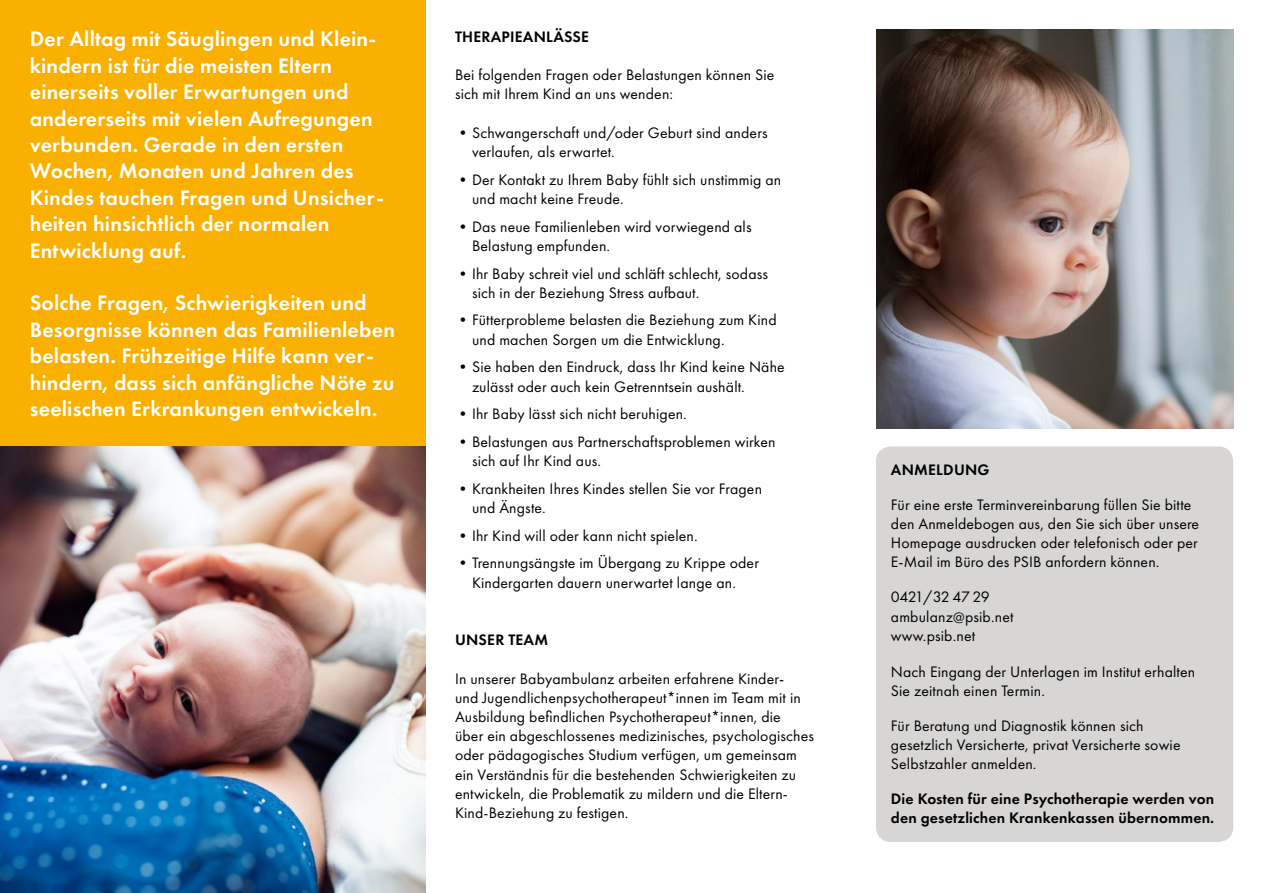
<style>
.page{position:relative;width:1263px;height:893px;background:#fff}
.page>*{position:absolute;margin:0;border:0;box-sizing:border-box;transform-origin:0 0}
.t1{font:600 21.75px/26.4px "Futura PT";letter-spacing:.01em;color:#fff}
.t2{font:15.75px/19.2px "Futura PT";letter-spacing:.01em;color:#000}
.t3{font:600 15.75px/19.2px "Futura PT";letter-spacing:.01em;color:#000}
</style>
<div class="page">
<div style="left:0;top:0;width:425px;height:446px;background:#f9b000"></div>
<img style="left:876px;top:30px;width:357px;height:399px">
<img style="left:0;top:446px;width:425px;height:447px">
<div style="left:876px;top:446px;width:357px;height:396px;background:#d7d6d5;border-radius:15px"></div>
<p class="t1" style="left:30px;top:26px;width:356px">Der Alltag mit Säuglingen und Klein&shy;kindern ist für die meisten Eltern einerseits voller Erwartungen und andererseits mit vielen Aufregungen verbunden. Gerade in den ersten<br>Wochen, Monaten und Jahren des<br>Kindes tauchen Fragen und Unsicher&shy;heiten hinsichtlich der normalen<br>Entwicklung auf.</p>
<h1 class="t1" style="left:30px;top:290px;width:367px">Solche Fragen, Schwierigkeiten und Besorgnisse können das Familienleben belasten. Frühzeitige Hilfe kann ver&shy;hindern, dass sich anfängliche Nöte zu seelischen Erkrankungen entwickeln.</h1>
<p class="t3" style="left:455px;top:27px;width:135px">THERAPIEANLÄSSE</p>
<p class="t2" style="left:455px;top:65px;width:321px">Bei folgenden Fragen oder Belastungen können Sie sich mit Ihrem Kind an uns wenden:</p>
<p class="t2" style="left:472px;top:123px;width:297px;text-indent:-17px">•Schwangerschaft und/oder Geburt sind anders verlaufen, als erwartet.</p>
<p class="t2" style="left:472px;top:170px;width:311px;text-indent:-17px">•Der Kontakt zu Ihrem Baby fühlt sich unstimmig an und macht keine Freude.</p>
<p class="t2" style="left:472px;top:217px;width:281px;text-indent:-17px">•Das neue Familienleben wird vorwiegend als<br>Belastung empfunden.</p>
<p class="t2" style="left:472px;top:264px;width:297px;text-indent:-17px">•Ihr Baby schreit viel und schläft schlecht, sodass sich in der Beziehung Stress aufbaut.</p>
<p class="t2" style="left:472px;top:310px;width:306px;text-indent:-17px">•Fütterprobleme belasten die Beziehung zum Kind und machen Sorgen um die Entwicklung.</p>
<p class="t2" style="left:472px;top:357px;width:314px;text-indent:-17px">•Sie haben den Eindruck, dass Ihr Kind keine Nähe zulässt oder auch kein Getrenntsein aushält.</p>
<p class="t2" style="left:455px;top:404px;width:233px">•Ihr Baby lässt sich nicht beruhigen.</p>
<p class="t2" style="left:472px;top:432px;width:305px;text-indent:-17px">•Belastungen aus Partnerschaftsproblemen wirken sich auf Ihr Kind aus.</p>
<p class="t2" style="left:472px;top:479px;width:292px;text-indent:-17px">•Krankheiten Ihres Kindes stellen Sie vor Fragen und Ängste.</p>
<p class="t2" style="left:455px;top:526px;width:244px">•Ihr Kind will oder kann nicht spielen.</p>
<p class="t2" style="left:455px;top:553px;width:305px;text-align:center">•Trennungsängste im Übergang zu Krippe oder<br>Kindergarten dauern unerwartet lange an.</p>
<p class="t3" style="left:455px;top:630px;width:95px">UNSER TEAM</p>
<p class="t2" style="left:455px;top:669px;width:360px">In unserer Babyambulanz arbeiten erfahrene Kinder-<br>und Jugendlichenpsychotherapeut*innen im Team mit in Ausbildung befindlichen Psychotherapeut*innen, die<br>über ein abgeschlossenes medizinisches, psychologisches oder pädagogisches Studium verfügen, um gemeinsam ein Verständnis für die bestehenden Schwierigkeiten zu entwickeln, die Problematik zu mildern und die Eltern-Kind-Beziehung zu festigen.</p>
<p class="t3" style="left:891px;top:460px;width:100px">ANMELDUNG</p>
<p class="t2" style="left:891px;top:495px;width:310px">Für eine erste Terminvereinbarung füllen Sie bitte den Anmeldebogen aus, den Sie sich über unsere Homepage ausdrucken oder telefonisch oder per E-Mail im Büro des PSIB anfordern können.</p>
<p class="t2" style="left:891px;top:587px;width:124px">0421/32 47 29 ambulanz@psib.net www.psib.net</p>
<p class="t2" style="left:891px;top:662px;width:306px">Nach Eingang der Unterlagen im Institut erhalten<br>Sie zeitnah einen Termin.</p>
<p class="t2" style="left:891px;top:716px;width:291px">Für Beratung und Diagnostik können sich gesetzlich Versicherte, privat Versicherte sowie<br>Selbstzahler anmelden.</p>
<p class="t3" style="left:891px;top:789px;width:325px">Die Kosten für eine Psychotherapie werden von den gesetzlichen Krankenkassen übernommen.</p>
</div>
